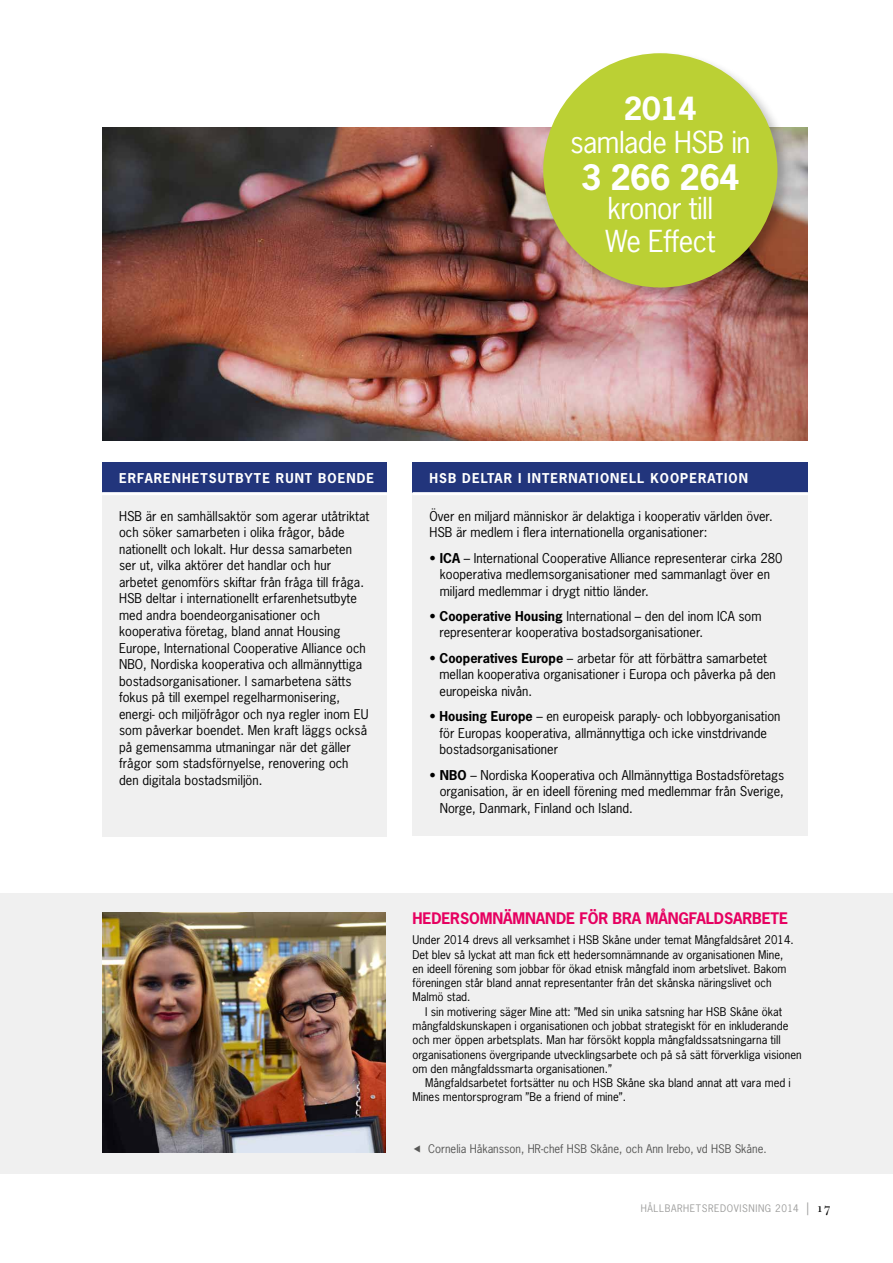
<style>
.page{position:relative;width:893px;height:1263px;background:#fff}
.page>*{position:absolute;margin:0;border:0;box-sizing:border-box;transform-origin:0 0}
.t1{font:700 33px "News Gothic Std";letter-spacing:-.02em;color:#fff}
.t2{font:700 30px "News Gothic Std";color:#fff}
.t3{font:28.5px/33px "News Gothic Std";letter-spacing:-.02em;color:#fff}
.t4{font:700 15px "News Gothic Std";letter-spacing:-.01em;color:#e60060}
.t5{font:12.75px/16.5px "News Gothic Std";letter-spacing:.005em;color:#000}
.t6{font:700 12.75px "News Gothic Std";letter-spacing:.08em;color:#fff}
.t7{font:11.25px/14.2px "News Gothic Std";color:#000}
.t8{font:11.25px "News Gothic Std";color:#575756}
.t9{font:9.75px "News Gothic Std";letter-spacing:.06em;color:#9d9d9c}
.s1{font-weight:700}
.s2{font-family:"New Baskerville Std";font-size:12.75px}
.s3{font-family:"New Baskerville Std";font-size:12.75px;color:#000}
</style>
<div class="page">
<div style="left:0;top:893px;width:893px;height:281px;background:#f0f0f0"></div>
<div style="left:102px;top:462px;width:285px;height:32px;background:#22357c"></div>
<div style="left:102px;top:494px;width:285px;height:343px;background:#f0f0f0"></div>
<hr style="left:102px;top:492px;width:285px;height:3px;background:#fff">
<div style="left:412px;top:462px;width:396px;height:32px;background:#22357c"></div>
<div style="left:412px;top:494px;width:396px;height:342px;background:#f0f0f0"></div>
<hr style="left:412px;top:492px;width:396px;height:3px;background:#fff">
<img style="left:102px;top:128px;width:706px;height:312px">
<div style="left:540px;top:50px;width:252px;height:252px;background:#000;opacity:.25"></div>
<div style="left:543px;top:53px;width:234px;height:234px;background:#bbd034;border-radius:50%"></div>
<img style="left:102px;top:912px;width:284px;height:240px">
<h2 class="t2" style="left:624px;top:89px;width:74px">2014</h2>
<h3 class="t3" style="left:570px;top:125px;width:182px">samlade HSB in</h3>
<h1 class="t1" style="left:581px;top:156px;width:160px">3 266 264</h1>
<h3 class="t3" style="left:605px;top:191px;width:111px">kronor till<br>We Effect</h3>
<p class="t6" style="left:119px;top:470px;width:257px">ERFARENHETSUTBYTE RUNT BOENDE</p>
<p class="t5" style="left:119px;top:507px;width:252px">HSB är en samhällsaktör som agerar utåtriktat och söker samarbeten i olika frågor, både nationellt och lokalt. Hur dessa samarbeten ser ut, vilka aktörer det handlar och hur arbetet genomförs skiftar från fråga till fråga.<br>HSB deltar i internationellt erfarenhetsutbyte med andra boendeorganisationer och kooperativa företag, bland annat Housing Europe, International Cooperative Alliance och NBO, Nordiska kooperativa och allmännyttiga bostadsorganisationer. I samarbetena sätts fokus på till exempel regelharmonisering, energi- och miljöfrågor och nya regler inom EU som påverkar boendet. Men kraft läggs också på gemensamma utmaningar när det gäller frågor som stadsförnyelse, renovering och den digitala bostadsmiljön.</p>
<p class="t6" style="left:429px;top:470px;width:320px">HSB DELTAR I INTERNATIONELL KOOPERATION</p>
<p class="t5" style="left:429px;top:507px;width:345px">Över en miljard människor är delaktiga i kooperativ världen över.<br>HSB är medlem i flera internationella organisationer:</p>
<p class="t5" style="left:440px;top:549px;width:344px;text-indent:-10px">• <span class="s1">ICA</span> – International Cooperative Alliance representerar cirka 280 kooperativa medlemsorganisationer med sammanlagt över en miljard medlemmar i drygt nittio länder.</p>
<p class="t5" style="left:439px;top:608px;width:324px;text-indent:-10px">• <span class="s1">Cooperative Housing</span> International – den del inom ICA som representerar kooperativa bostadsorganisationer.</p>
<p class="t5" style="left:439px;top:650px;width:338px;text-indent:-10px">• <span class="s1">Cooperatives Europe</span> – arbetar för att förbättra samarbetet mellan kooperativa organisationer i Europa och påverka på den europeiska nivån.</p>
<p class="t5" style="left:439px;top:708px;width:342px;text-indent:-10px">• <span class="s1">Housing Europe</span> – en europeisk paraply- och lobbyorganisation för Europas kooperativa, allmännyttiga och icke vinstdrivande bostadsorganisationer</p>
<p class="t5" style="left:440px;top:766px;width:346px;text-align:justify;text-indent:-10px">• <span class="s1">NBO</span> – Nordiska Kooperativa och Allmännyttiga Bostadsföretags organisation, är en ideell förening med medlemmar från Sverige, Norge, Danmark, Finland och Island.</p>
<p class="t4" style="left:412px;top:908px;width:377px">HEDERSOMNÄMNANDE FÖR BRA MÅNGFALDSARBETE</p>
<p class="t7" style="left:412px;top:933px;width:383px">Under 2014 drevs all verksamhet i HSB Skåne under temat Mångfaldsåret 2014.<br>Det blev så lyckat att man fick ett hedersomnämnande av organisationen Mine, en ideell förening som jobbar för ökad etnisk mångfald inom arbetslivet. Bakom föreningen står bland annat representanter från det skånska näringslivet och Malmö stad.</p>
<p class="t7" style="left:412px;top:1004px;width:391px;text-indent:13px">I sin motivering säger Mine att: ”Med sin unika satsning har HSB Skåne ökat mångfaldskunskapen i organisationen och jobbat strategiskt för en inkluderande och mer öppen arbetsplats. Man har försökt koppla mångfaldssatsningarna till organisationens övergripande utvecklingsarbete och på så sätt förverkliga visionen om den mångfaldssmarta organisationen.”</p>
<p class="t7" style="left:412px;top:1075px;width:380px;text-indent:13px">Mångfaldsarbetet fortsätter nu och HSB Skåne ska bland annat att vara med i<br>Mines mentorsprogram ”Be a friend of mine”.</p>
<p class="t8" style="left:428px;top:1141px;width:340px">Cornelia Håkansson, HR-chef HSB Skåne, och Ann Irebo, vd HSB Skåne.</p>
<p class="t9" style="left:641px;top:1202px;width:191px">HÅLLBARHETSREDOVISNING 2014 <span class="s2">|</span> <span class="s3">17</span></p>
</div>
